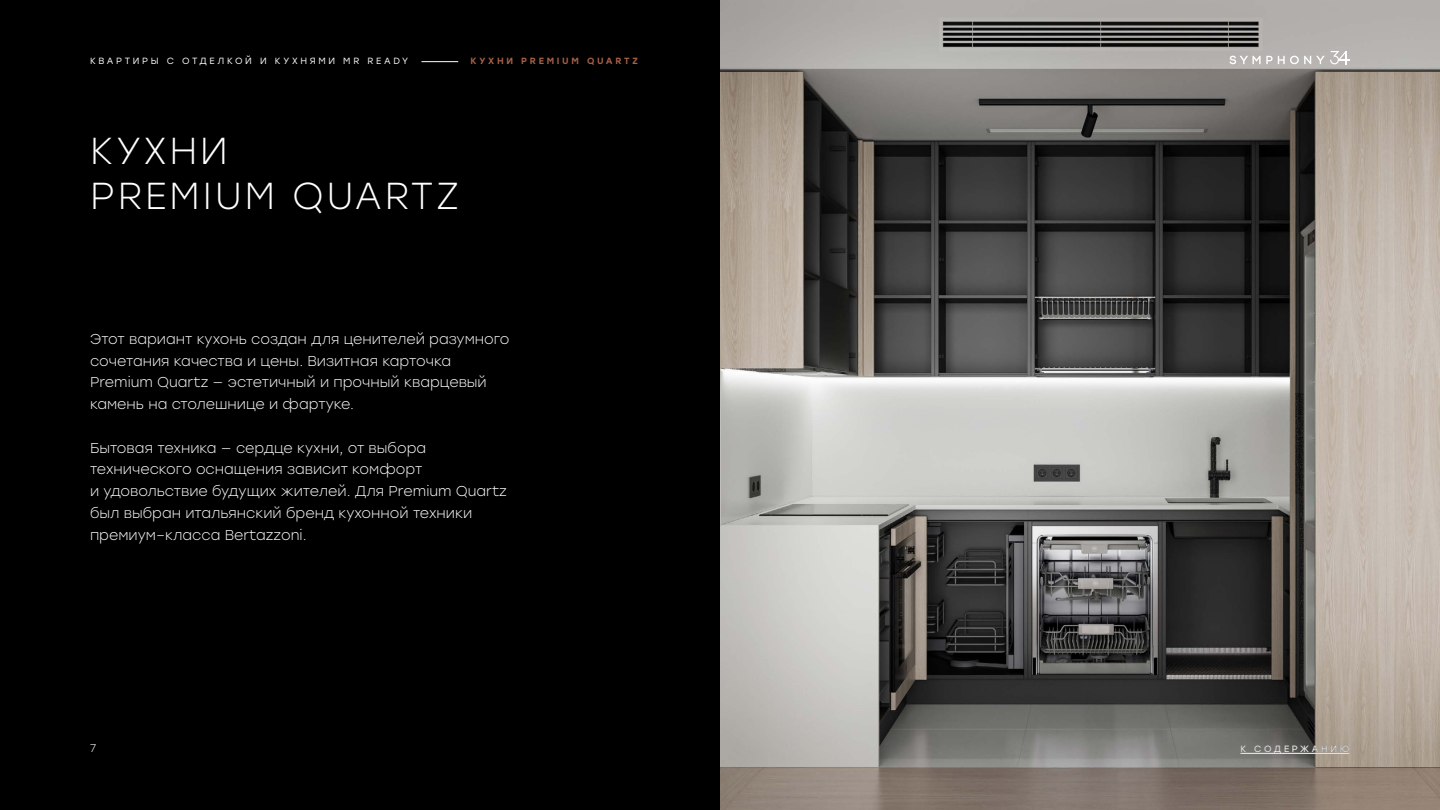
<style>
.page{position:relative;width:1440px;height:810px;background:#000}
.page>*{position:absolute;margin:0;border:0;box-sizing:border-box;transform-origin:0 0}
.t1{font:300 37.5px/45px "Stolzl";letter-spacing:.075em;color:#fff}
.t2{font:300 14.25px/21.8px "Stolzl";color:#fff}
.t3{font:300 11.25px "Stolzl";color:#fff}
.t4{font:9px "Stolzl";letter-spacing:.3em;color:#fff}
.t5{font:500 9px "Stolzl";letter-spacing:.3em;color:#a86147}
</style>
<div class="page">
<img style="left:720px;top:0;width:720px;height:810px">
<hr style="left:422px;top:61px;width:36px;height:1px;background:#fff">
<svg style="left:1230px;top:51px;width:120px;height:13px"></svg>
<hr style="left:1240px;top:753px;width:110px;height:1px;background:#fff">
<p class="t4" style="left:90px;top:55px;width:320px">КВАРТИРЫ С ОТДЕЛКОЙ И КУХНЯМИ MR READY</p>
<p class="t5" style="left:470px;top:55px;width:169px">КУХНИ PREMIUM QUARTZ</p>
<h1 class="t1" style="left:90px;top:127px;width:370px">КУХНИ<br>PREMIUM QUARTZ</h1>
<p class="t2" style="left:90px;top:328px;width:421px">Этот вариант кухонь создан для ценителей разумного сочетания качества и цены. Визитная карточка Premium Quartz — эстетичный и прочный кварцевый камень на столешнице и фартуке.</p>
<p class="t2" style="left:90px;top:436px;width:418px">Бытовая техника — сердце кухни, от выбора технического оснащения зависит комфорт<br>и удовольствие будущих жителей. Для Premium Quartz был выбран итальянский бренд кухонной техники премиум–класса Bertazzoni.</p>
<p class="t3" style="left:90px;top:740px;width:8px">7</p>
<p class="t4" style="left:1240px;top:743px;width:111px">К СОДЕРЖАНИЮ</p>
</div>
